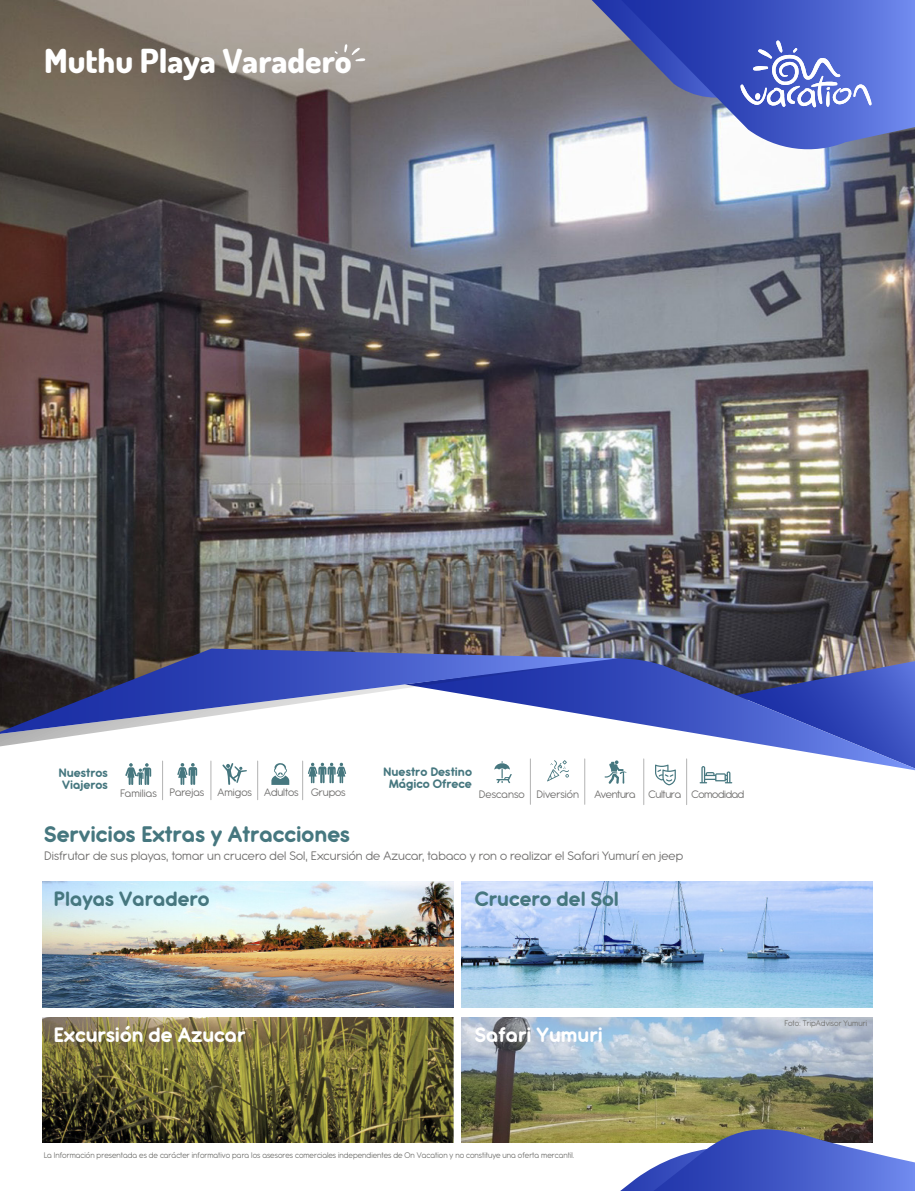
<style>
.page{position:relative;width:915px;height:1191px;background:#fff}
.page>*{position:absolute;margin:0;border:0;box-sizing:border-box;transform-origin:0 0}
.t1{font:800 33.15px "Dosis";color:#fff}
.t2{font:700 24.6px "Antipasto Pro";color:#46777f}
.t3{font:700 22.8px "Antipasto Pro";color:#fff}
.t4{font:700 22.8px "Antipasto Pro";color:#46777f}
.t5{font:13.5px "Antipasto Pro";letter-spacing:.005em;color:#706f6e}
.t6{font:700 13.5px/11.9px "Antipasto Pro";color:#46777f}
.t7{font:11.85px "Antipasto Pro";letter-spacing:-.01em;color:#706f6e}
.t8{font:11.85px "Antipasto Pro";letter-spacing:-.03em;color:#706f6e}
.t9{font:9px "Antipasto Pro";color:#71716e;scale:.96 1}
</style>
<div class="page">
<svg style="left:496px;top:770px;width:15px;height:13px"></svg>
<hr style="left:530px;top:759px;width:1px;height:45px;background:#b3b3b3">
<hr style="left:584px;top:759px;width:1px;height:45px;background:#b3b3b3">
<svg style="left:604px;top:770px;width:22px;height:13px"></svg>
<svg style="left:547px;top:770px;width:21px;height:11px"></svg>
<hr style="left:643px;top:759px;width:1px;height:45px;background:#b3b3b3">
<hr style="left:686px;top:759px;width:1px;height:45px;background:#b3b3b3">
<svg style="left:177px;top:763px;width:20px;height:22px"></svg>
<svg style="left:125px;top:763px;width:26px;height:22px"></svg>
<svg style="left:222px;top:763px;width:25px;height:22px"></svg>
<svg style="left:271px;top:763px;width:18px;height:22px"></svg>
<hr style="left:162px;top:761px;width:1px;height:38px;background:#b3b3b3">
<hr style="left:210px;top:761px;width:1px;height:38px;background:#b3b3b3">
<hr style="left:257px;top:761px;width:1px;height:38px;background:#b3b3b3">
<hr style="left:302px;top:761px;width:1px;height:38px;background:#b3b3b3">
<svg style="left:655px;top:770px;width:20px;height:15px"></svg>
<svg style="left:308px;top:762px;width:38px;height:21px"></svg>
<img style="left:461px;top:882px;width:411px;height:125px">
<img style="left:42px;top:882px;width:411px;height:125px">
<img style="left:461px;top:1017px;width:411px;height:125px">
<img style="left:42px;top:1017px;width:411px;height:125px">
<img style="left:0;top:0;width:914px;height:658px">
<svg style="left:699px;top:770px;width:34px;height:13px"></svg>
<svg style="left:494px;top:658px;width:420px;height:112px"></svg>
<svg style="left:0;top:734px;width:589px;height:13px"></svg>
<svg style="left:0;top:648px;width:617px;height:86px"></svg>
<svg style="left:620px;top:1129px;width:294px;height:62px"></svg>
<svg style="left:621px;top:0;width:293px;height:155px;background:#7989ca"></svg>
<svg style="left:591px;top:0;width:280px;height:108px;background:#5463b5"></svg>
<svg style="left:334px;top:44px;width:31px;height:17px"></svg>
<h1 class="t1" style="left:44px;top:39px;width:309px">Muthu Playa Varadero</h1>
<h3 class="t6" style="left:58px;top:767px;width:51px">Nuestros<br>Viajeros</h3>
<h3 class="t6" style="left:383px;top:766px;width:90px;text-align:center">Nuestro Destino<br>Mágico Ofrece</h3>
<h3 class="t7" style="left:120px;top:786px;width:227px">Familias Parejas Amigos Adultos Grupos</h3>
<h3 class="t7" style="left:479px;top:787px;width:101px">Descanso Diversión</h3>
<h3 class="t8" style="left:594px;top:787px;width:151px">Aventura Cultura Comodidad</h3>
<h2 class="t2" style="left:44px;top:819px;width:307px">Servicios Extras y Atracciones</h2>
<h3 class="t5" style="left:44px;top:848px;width:640px">Disfrutar de sus playas, tomar un crucero del Sol, Excursión de Azucar, tabaco y ron o realizar el Safari Yumurí en jeep</h3>
<h3 class="t4" style="left:53px;top:885px;width:158px">Playas Varadero</h3>
<h3 class="t4" style="left:475px;top:885px;width:145px">Crucero del Sol</h3>
<h3 class="t3" style="left:53px;top:1020px;width:194px">Excursión de Azucar</h3>
<h3 class="t3" style="left:475px;top:1020px;width:129px">Safari Yumuri</h3>
<p class="t9" style="left:784px;top:1017px;width:88px">Foto: TripAdvisor Yumuri</p>
<p class="t9" style="left:44px;top:1150px;width:554px">La Información presentada es de carácter informativo para los asesores comerciales independientes de On Vacation y no constituye una oferta mercantil.</p>
</div>
